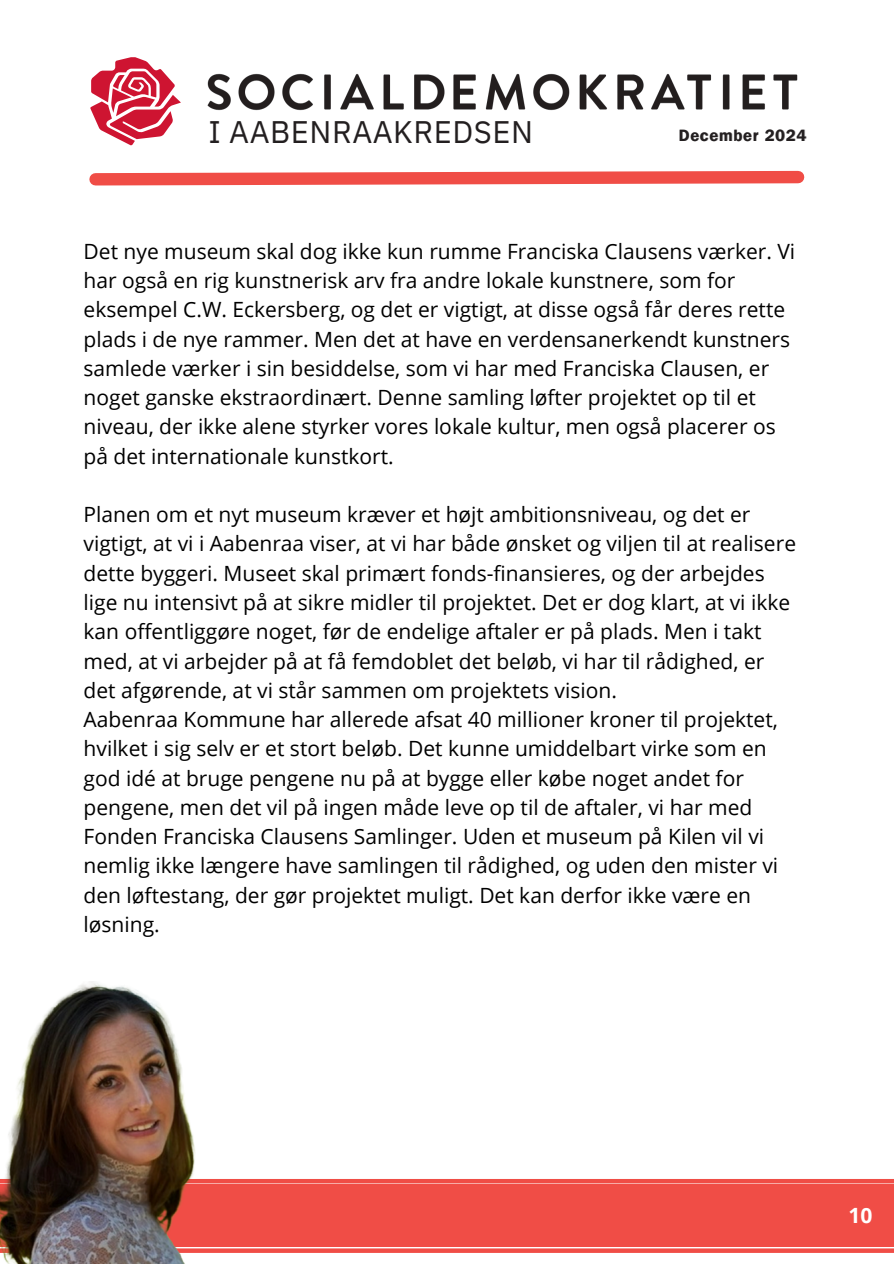
<style>
.page{position:relative;width:894px;height:1264px;background:#fff}
.page>*{position:absolute;margin:0;border:0;box-sizing:border-box;transform-origin:0 0}
.t1{font:31.05px "IBM Plex Sans";letter-spacing:.015em;color:#231f20}
.t2{font:21px/29.2px "Open Sans";color:#000}
.t3{font:700 21px "Open Sans";color:#fff}
.t4{font:16.35px "Franklin Gothic LT Pro Dm";letter-spacing:.045em;color:#231f20}
</style>
<div class="page">
<div style="left:0;top:1184px;width:893px;height:62px;background:#f04d46"></div>
<div style="left:0;top:1178px;width:893px;height:5px;background:#f04d46"></div>
<svg style="left:242px;top:1248px;width:651px;height:4px;background:#f15f59"></svg>
<svg style="left:89px;top:170px;width:716px;height:16px"></svg>
<svg style="left:90px;top:57px;width:91px;height:88px"></svg>
<img style="left:207px;top:73px;width:591px;height:38px">
<img style="left:0;top:981px;width:242px;height:282px">
<p class="t1" style="left:208px;top:112px;width:326px">I AABENRAAKREDSEN</p>
<h2 class="t4" style="left:678px;top:130px;width:129px">December 2024</h2>
<p class="t2" style="left:84px;top:236px;width:713px">Det nye museum skal dog ikke kun rumme Franciska Clausens værker. Vi har også en rig kunstnerisk arv fra andre lokale kunstnere, som for eksempel C.W. Eckersberg, og det er vigtigt, at disse også får deres rette plads i de nye rammer. Men det at have en verdensanerkendt kunstners samlede værker i sin besiddelse, som vi har med Franciska Clausen, er noget ganske ekstraordinært. Denne samling løfter projektet op til et niveau, der ikke alene styrker vores lokale kultur, men også placerer os på det internationale kunstkort.</p>
<p class="t2" style="left:84px;top:499px;width:713px">Planen om et nyt museum kræver et højt ambitionsniveau, og det er vigtigt, at vi i Aabenraa viser, at vi har både ønsket og viljen til at realisere dette byggeri. Museet skal primært fonds-finansieres, og der arbejdes lige nu intensivt på at sikre midler til projektet. Det er dog klart, at vi ikke kan offentliggøre noget, før de endelige aftaler er på plads. Men i takt med, at vi arbejder på at få femdoblet det beløb, vi har til rådighed, er det afgørende, at vi står sammen om projektets vision.<br>Aabenraa Kommune har allerede afsat 40 millioner kroner til projektet, hvilket i sig selv er et stort beløb. Det kunne umiddelbart virke som en god idé at bruge pengene nu på at bygge eller købe noget andet for pengene, men det vil på ingen måde leve op til de aftaler, vi har med Fonden Franciska Clausens Samlinger. Uden et museum på Kilen vil vi nemlig ikke længere have samlingen til rådighed, og uden den mister vi den løftestang, der gør projektet muligt. Det kan derfor ikke være en løsning.</p>
<h1 class="t3" style="left:848px;top:1200px;width:25px">10</h1>
</div>
